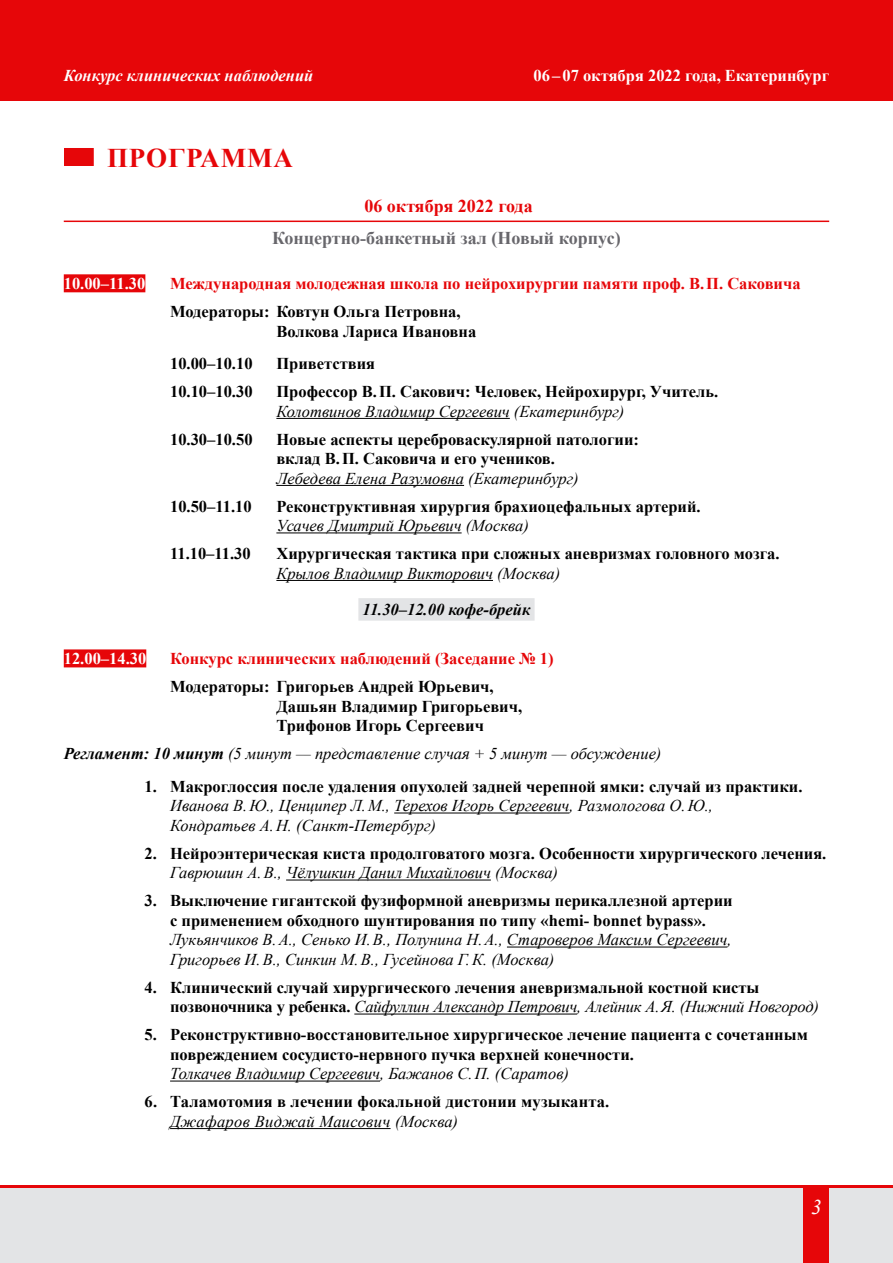
<style>
.page{position:relative;width:893px;height:1263px;background:#fff}
.page>*{position:absolute;margin:0;border:0;box-sizing:border-box;transform-origin:0 0}
.t1{font:700 27px "Times New Roman";letter-spacing:.035em;color:#e60609}
.t2{font:italic 21px "Times New Roman";color:#fff}
.t3{font:700 18px "Times New Roman";color:#68676c}
.t4{font:700 18px "Times New Roman";color:#e60609}
.t5{font:700 16.5px/19.5px "Times New Roman";color:#000}
.t6{font:italic 16.5px/19.5px "Times New Roman";color:#000}
.t7{font:700 16.5px "Times New Roman";color:#e60609}
.t8{font:700 16.5px "Times New Roman";color:#fff}
.t9{font:italic 16.5px "Times New Roman";letter-spacing:.02em;color:#000}
.t10{font:italic 700 16.5px "Times New Roman";color:#fff}
.t11{font:italic 700 16.5px "Times New Roman";color:#000}
.s1{color:#e60609}
.s2{font-weight:700}
.s3{font-weight:400;font-style:italic}
</style>
<div class="page">
<div style="left:0;top:1185px;width:893px;height:78px;background:#e60609"></div>
<div style="left:0;top:0;width:893px;height:100px;background:#e60609"></div>
<div style="left:0;top:1188px;width:893px;height:75px;background:#e3e4e6"></div>
<div style="left:804px;top:1188px;width:25px;height:75px;background:#e60609"></div>
<hr style="left:64px;top:221px;width:765px;height:1px;background:#e60609">
<div style="left:64px;top:274px;width:81px;height:18px;background:#e60609"></div>
<hr style="left:276px;top:418px;width:234px;height:1px;background:#000">
<hr style="left:276px;top:485px;width:188px;height:1px;background:#000">
<hr style="left:276px;top:532px;width:186px;height:1px;background:#000">
<hr style="left:276px;top:580px;width:217px;height:1px;background:#000">
<div style="left:358px;top:598px;width:177px;height:23px;background:#e3e4e6"></div>
<div style="left:64px;top:649px;width:82px;height:18px;background:#e60609"></div>
<hr style="left:394px;top:813px;width:175px;height:1px;background:#000">
<hr style="left:286px;top:880px;width:205px;height:1px;background:#000">
<hr style="left:507px;top:947px;width:220px;height:1px;background:#000">
<hr style="left:354px;top:1014px;width:223px;height:1px;background:#000">
<hr style="left:170px;top:1081px;width:210px;height:1px;background:#000">
<hr style="left:170px;top:1128px;width:221px;height:1px;background:#000">
<div style="left:64px;top:148px;width:30px;height:18px;background:#e60609"></div>
<p class="t10" style="left:64px;top:64px;width:251px">Конкурс клинических наблюдений</p>
<p class="t8" style="left:534px;top:64px;width:297px">06 – 07 октября 2022 года, Екатеринбург</p>
<h1 class="t1" style="left:107px;top:139px;width:21px">про</h1>
<h1 class="t1" style="left:168px;top:139px;width:126px">грамма</h1>
<p class="t4" style="left:364px;top:193px;width:170px">06 октября 2022 года</p>
<p class="t3" style="left:272px;top:225px;width:350px">Концертно-банкетный зал (Новый корпус)</p>
<p class="t8" style="left:64px;top:272px;width:96px">10.00–11.30 <span class="s1">М</span></p>
<p class="t7" style="left:186px;top:272px;width:616px">еждународная молодежная школа по нейрохирургии памяти проф. В.П. С аковича</p>
<p class="t5" style="left:276px;top:302px;width:201px;text-indent:-106px">Модераторы: Ковтун Ольга Петровна,<br>Волкова Лариса Ивановна</p>
<p class="t5" style="left:170px;top:353px;width:84px">10.00–10.10</p>
<p class="t5" style="left:276px;top:353px;width:100px">Приветствия</p>
<p class="t5" style="left:170px;top:381px;width:84px">10.10–10.30</p>
<p class="t5" style="left:276px;top:381px;width:443px">Профессор В.П. С акович: Человек, Нейрохирург, Учитель.</p>
<p class="t6" style="left:276px;top:401px;width:349px">Колотвинов Владимир Сергеевич (Екатеринбург)</p>
<p class="t5" style="left:276px;top:429px;width:364px;text-indent:-106px">10.30–10.50 Новые аспекты цереброваскулярной патологии: вклад В.П. С аковича и его учеников.</p>
<p class="t6" style="left:276px;top:468px;width:304px">Лебедева Елена Разумовна (Екатеринбург)</p>
<p class="t5" style="left:170px;top:496px;width:83px">10.50–11.10</p>
<p class="t5" style="left:276px;top:496px;width:426px">Реконструктивная хирургия брахиоцефальных артерий.</p>
<p class="t6" style="left:276px;top:515px;width:254px">Усачев Дмитрий Юрьевич (Москва)</p>
<p class="t5" style="left:170px;top:543px;width:611px">11.10–11.30 Хирургическая тактика при сложных аневризмах головного мозга.</p>
<p class="t6" style="left:276px;top:563px;width:285px">Крылов Владимир Викторович (Москва)</p>
<p class="t11" style="left:363px;top:598px;width:169px">11.30–12.00 кофе-брейк</p>
<p class="t8" style="left:64px;top:647px;width:96px">12.00–14.30 <span class="s1">К</span></p>
<p class="t7" style="left:181px;top:647px;width:374px">онкурс клинических наблюдений (Заседание № 1)</p>
<p class="t5" style="left:276px;top:677px;width:247px;text-indent:-106px">Модераторы: Григорьев Андрей Юрьевич,<br>Дашьян Владимир Григорьевич,<br>Трифонов Игорь Сергеевич</p>
<p class="t6" style="left:64px;top:744px;width:599px"><span class="s2">Регламент: 10 минут</span> (5 минут — представление случая + 5 минут — обсуждение)</p>
<p class="t5" style="left:145px;top:776px;width:659px">1. Макроглоссия после удаления опухолей задней черепной ямки: случай из практики.</p>
<p class="t6" style="left:170px;top:795px;width:544px">Иванова В.Ю., Ценципер Л.М., Терехов Игорь Сергеевич, Размологова О.Ю.,<br>Кондратьев А.Н. (Санкт-Петербург)</p>
<p class="t5" style="left:145px;top:843px;width:683px">2. Нейроэнтерическая киста продолговатого мозга. Особенности хирургического лечения.</p>
<p class="t6" style="left:170px;top:862px;width:389px">Гаврюшин А.В., Чёлушкин Данил Михайлович (Москва)</p>
<p class="t5" style="left:145px;top:890px;width:590px;text-align:center">3. Выключение гигантской фузиформной аневризмы перикаллезной артерии с применением обходного шунтирования по типу «hemi- bonnet bypass».</p>
<p class="t6" style="left:170px;top:929px;width:563px">Лукьянчиков В.А., Сенько И.В., Полунина Н.А., Староверов Максим Сергеевич,<br>Григорьев И.В., Синкин М.В., Гусейнова Г.К. (Москва)</p>
<p class="t5" style="left:170px;top:977px;width:650px;text-indent:-26px">4. Клинический случай хирургического лечения аневризмальной костной кисты позвоночника у ребенка. <span class="s3">Сайфуллин Александр Петрович, Алейник А.Я. (Нижний Новгород)</span></p>
<p class="t5" style="left:170px;top:1024px;width:639px;text-indent:-26px">5. Реконструктивно-восстановительное хирургическое лечение пациента с сочетанным повреждением сосудисто-нервного пучка верхней конечности.</p>
<p class="t6" style="left:170px;top:1063px;width:400px">Толкачев Владимир Сергеевич, Бажанов С.П. (Саратов)</p>
<p class="t5" style="left:145px;top:1091px;width:466px">6. Таламотомия в лечении фокальной дистонии музыканта.</p>
<p class="t9" style="left:170px;top:1110px;width:289px">Джафаров Виджай Маисович (Москва)</p>
<p class="t2" style="left:811px;top:1192px;width:12px">3</p>
</div>
